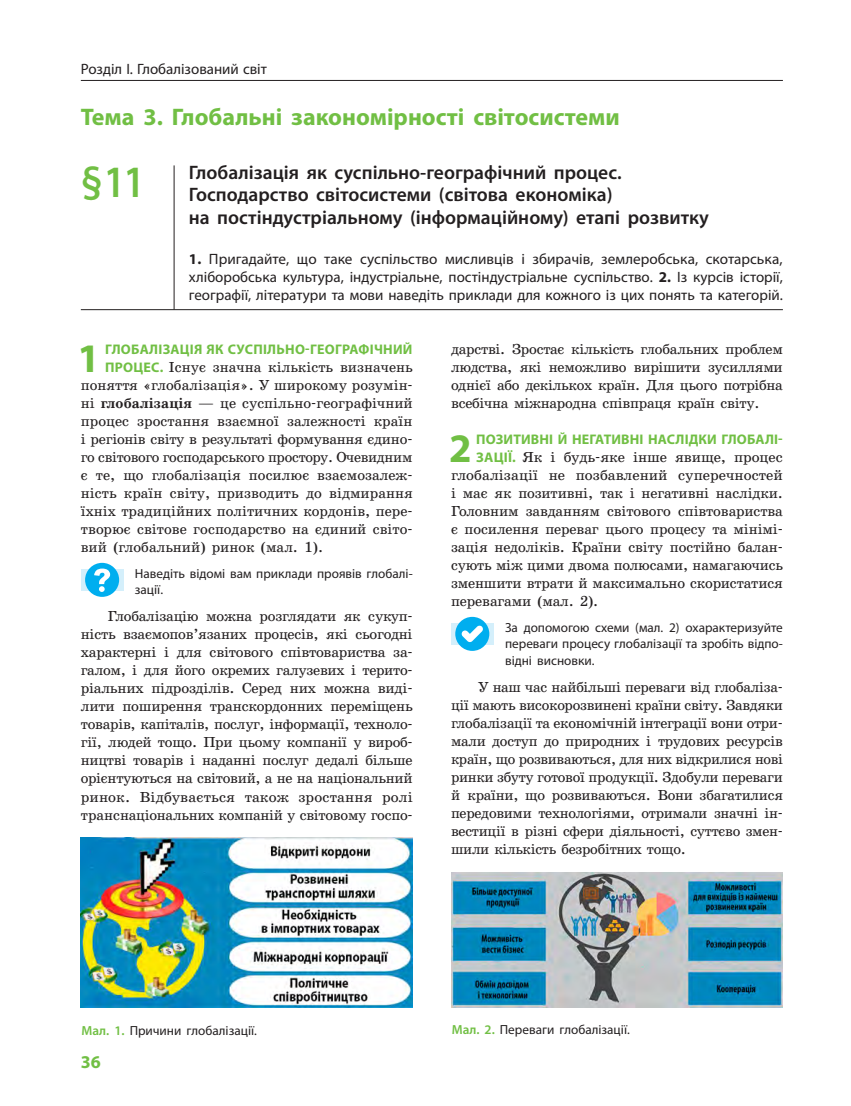
<style>
.page{position:relative;width:851px;height:1106px;background:#fff}
.page>*{position:absolute;margin:0;border:0;box-sizing:border-box;transform-origin:0 0}
.t1{font:600 45px "Myriad Pro";color:#71bf44;scale:.9 1}
.t2{font:700 40.65px "Myriad Pro";color:#71bf44}
.t3{font:700 24px "Myriad Pro";color:#71bf44}
.t4{font:600 19.5px/22.5px "Myriad Pro";color:#231f20}
.t5{font:700 18px "Myriad Pro";color:#71bf44}
.t6{font:15px/18px "Myriad Pro";color:#231f20;text-align:justify}
.t7{font:14.7px/18px "School";letter-spacing:-.02em;color:#231f20;text-align:justify}
.t8{font:700 13.95px "Myriad Pro";letter-spacing:.01em;color:#71bf44}
.t9{font:13.2px/16.5px "Myriad Pro";color:#231f20}
.s1{font-weight:700}
.s2{font-family:"Myriad Pro";font-weight:700;font-size:13.95px;color:#71bf44}
.s3{font-weight:600;color:#71bf44}
</style>
<div class="page">
<hr style="left:81px;top:80px;width:701px;height:1px;background:#231f20">
<hr style="left:81px;top:309px;width:701px;height:1px;background:#231f20">
<hr style="left:174px;top:165px;width:1px;height:144px;background:#231f20">
<div style="left:81px;top:569px;width:42px;height:21px;background:#d4effb"></div>
<svg style="left:85px;top:563px;width:34px;height:34px"></svg>
<div style="left:451px;top:623px;width:42px;height:21px;background:#d4effb"></div>
<svg style="left:455px;top:617px;width:34px;height:34px"></svg>
<img style="left:81px;top:837px;width:331px;height:170px">
<img style="left:451px;top:873px;width:331px;height:134px">
<p class="t6" style="left:81px;top:60px;width:187px">Розділ I. Глобалізований світ</p>
<h3 class="t3" style="left:81px;top:101px;width:540px">Тема 3. Глобальні закономірності світосистеми</h3>
<h1 class="t1" style="left:81px;top:153px;width:73px">§11</h1>
<h3 class="t4" style="left:189px;top:160px;width:521px">Глобалізація як суспільно-географічний процес.<br>Господарство світосистеми (світова економіка)<br>на постіндустріальному (інформаційному) етапі розвитку</h3>
<p class="t6" style="left:189px;top:250px;width:595px"><span class="s1">1.</span> Пригадайте, що таке суспільство мисливців і збирачів, землеробська, скотарська, хліборобська культура, індустріальне, постіндустріальне суспільство. <span class="s1">2.</span> Із курсів історії, географії, літератури та мови наведіть приклади для кожного із цих понять та категорій.</p>
<h2 class="t2" style="left:77px;top:332px;width:24px">1</h2>
<p class="t8" style="left:105px;top:340px;width:309px">ГЛОБАЛІЗАЦІЯ ЯК СУСПІЛЬНО-ГЕОГРАФІЧНИЙ</p>
<p class="t7" style="left:81px;top:358px;width:333px;text-indent:24px"><span class="s2">ПРОЦЕС.</span> Існує значна кількість визначень поняття «глобалізація». У широкому розумін&shy;ні <span class="s1">глобалізація</span> — це суспільно-географічний процес зростання взаємної залежності країн і регіонів світу в результаті формування єдино&shy;го світового господарського простору. Очевидним є те, що глобалізація посилює взаємозалеж&shy;ність країн світу, призводить до відмирання їхніх традиційних політичних кордонів, пере&shy;творює світове господарство на єдиний світо&shy;вий (глобальний) ринок (мал. 1).</p>
<p class="t9" style="left:135px;top:565px;width:279px">Наведіть відомі вам приклади проявів глобалі&shy;зації.</p>
<p class="t7" style="left:81px;top:607px;width:333px;text-indent:27px">Глобалізацію можна розглядати як сукуп&shy;ність взаємопов’язаних процесів, які сьогодні характерні і для світового співтовариства за&shy;галом, і для його окремих галузевих і терито&shy;ріальних підрозділів. Серед них можна виді&shy;лити поширення транскордонних переміщень товарів, капіталів, послуг, інформації, техноло&shy;гії, людей тощо. При цьому компанії у вироб&shy;ництві товарів і наданні послуг дедалі більше орієнтуються на світовий, а не на національний ринок. Відбувається також зростання ролі транснаціональних компаній у світовому госпо-</p>
<p class="t7" style="left:451px;top:340px;width:333px">дарстві. Зростає кількість глобальних проблем людства, які неможливо вирішити зусиллями однієї або декількох країн. Для цього потрібна всебічна міжнародна співпраця країн світу.</p>
<h2 class="t2" style="left:449px;top:422px;width:24px">2</h2>
<p class="t8" style="left:476px;top:430px;width:308px">ПОЗИТИВНІ Й НЕГАТИВНІ НАСЛІДКИ ГЛОБАЛІ-</p>
<p class="t7" style="left:451px;top:448px;width:333px;text-indent:25px"><span class="s2">ЗАЦІЇ.</span> Як і будь-яке інше явище, процес глобалізації не позбавлений суперечностей і має як позитивні, так і негативні наслідки.<br>Головним завданням світового співтовариства є посилення переваг цього процесу та мінімі&shy;зація недоліків. Країни світу постійно балан&shy;сують між цими двома полюсами, намагаючись зменшити втрати й максимально скористатися перевагами (мал. 2).</p>
<p class="t9" style="left:505px;top:619px;width:279px;text-align:justify">За допомогою схеми (мал. 2) охарактеризуйте переваги процесу глобалізації та зробіть відпо&shy;відні висновки.</p>
<p class="t7" style="left:451px;top:678px;width:333px;text-indent:27px">У наш час найбільші переваги від глобаліза&shy;ції мають високорозвинені країни світу. Завдяки глобалізації та економічній інтеграції вони отри&shy;мали доступ до природних і трудових ресурсів країн, що розвиваються, для них відкрилися нові ринки збуту готової продукції. Здобули переваги й країни, що розвиваються. Вони збагатилися передовими технологіями, отримали значні ін&shy;вестиції в різні сфери діяльності, суттєво змен&shy;шили кількість безробітних тощо.</p>
<p class="t9" style="left:81px;top:1021px;width:177px"><span class="s3">Мал. 1.</span> Причини глобалізації.</p>
<p class="t9" style="left:451px;top:1021px;width:179px"><span class="s3">Мал. 2.</span> Переваги глобалізації.</p>
<p class="t5" style="left:81px;top:1049px;width:21px">36</p>
</div>
